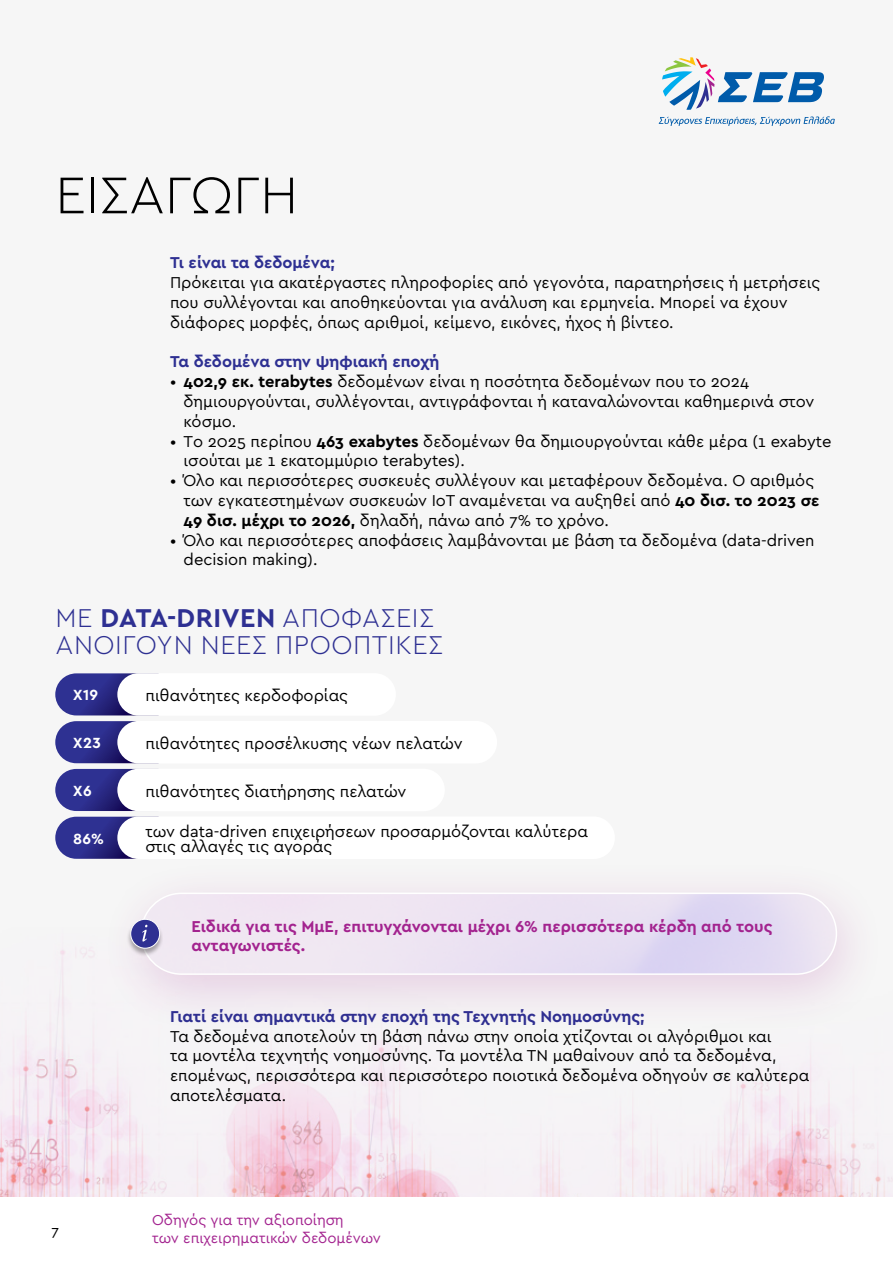
<style>
.page{position:relative;width:893px;height:1263px;background:#f6f6f6}
.page>*{position:absolute;margin:0;border:0;box-sizing:border-box;transform-origin:0 0}
.t1{font:300 54px "Cera GR";color:#000}
.t2{font:300 27px/27px "Cera GR";letter-spacing:.02em;color:#2e3092}
.t3{font:16.5px/19.8px "Cera GR";color:#000}
.t4{font:700 16.5px "Cera GR";color:#2e3092}
.t5{font:700 16.5px/19.8px "Cera GR";color:#a3238f}
.t6{font:700 15.45px "Cera GR";letter-spacing:.02em;color:#fff}
.t7{font:15px/18px "Cera GR";color:#a3238f}
.t8{font:15px "Cera GR";color:#000}
.s1{font-weight:700}
</style>
<div class="page">
<img style="left:0;top:948px;width:893px;height:249px">
<div style="left:0;top:1197px;width:893px;height:66px;background:#fff"></div>
<svg style="left:659px;top:116px;width:176px;height:10px"></svg>
<svg style="left:662px;top:57px;width:162px;height:53px"></svg>
<svg style="left:55px;top:673px;width:79px;height:42px;background:#3b3b91"></svg>
<div style="left:117px;top:673px;width:279px;height:43px;background:#fff;border-radius:21px"></div>
<svg style="left:55px;top:721px;width:78px;height:42px;background:#3a3a91"></svg>
<div style="left:117px;top:721px;width:380px;height:42px;background:#fff;border-radius:21px"></div>
<svg style="left:55px;top:769px;width:78px;height:42px;background:#393a90"></svg>
<div style="left:117px;top:769px;width:328px;height:42px;background:#fff;border-radius:21px"></div>
<svg style="left:55px;top:817px;width:75px;height:42px;background:#3a3b91"></svg>
<div style="left:117px;top:816px;width:498px;height:43px;background:#fff;border-radius:21px"></div>
<div style="left:99px;top:857px;width:788px;height:179px;background:#a3238f;opacity:.2"></div>
<img style="left:141px;top:893px;width:695px;height:81px">
<div style="left:140px;top:892px;width:697px;height:83px;border:2px solid #fff;border-radius:40px"></div>
<div style="left:127px;top:919px;width:36px;height:38px;background:#000;opacity:.32"></div>
<div style="left:131px;top:919px;width:29px;height:29px;background:#2e3092;border-radius:50%"></div>
<div style="left:130px;top:919px;width:30px;height:29px;border:1px solid #fff;border-radius:50%"></div>
<svg style="left:142px;top:925px;width:5px;height:16px"></svg>
<h1 class="t1" style="left:55px;top:165px;width:244px">ΕΙΣΑΓΩΓΗ</h1>
<p class="t4" style="left:170px;top:253px;width:166px">Τι είναι τα δεδομένα;</p>
<p class="t3" style="left:170px;top:273px;width:652px">Πρόκειται για ακατέργαστες πληροφορίες από γεγονότα, παρατηρήσεις ή μετρήσεις που συλλέγονται και αποθηκεύονται για ανάλυση και ερμηνεία. Μπορεί να έχουν διάφορες μορφές, όπως αριθμοί, κείμενο, εικόνες, ήχος ή βίντεο.</p>
<p class="t4" style="left:170px;top:352px;width:271px">Τα δεδομένα στην ψηφιακή εποχή</p>
<p class="t3" style="left:184px;top:372px;width:632px;text-indent:-13px">• <span class="s1">402,9 εκ. terabytes</span> δεδομένων είναι η ποσότητα δεδομένων που το 2024 δημιουργούνται, συλλέγονται, αντιγράφονται ή καταναλώνονται καθημερινά στον κόσμο.</p>
<p class="t3" style="left:184px;top:431px;width:649px;text-indent:-13px">• Tο 2025 περίπου <span class="s1">463 exabytes</span> δεδομένων θα δημιουργούνται κάθε μέρα (1 exabyte ισούται με 1 εκατομμύριο terabytes).</p>
<p class="t3" style="left:184px;top:471px;width:638px;text-indent:-13px">• Όλο και περισσότερες συσκευές συλλέγουν και μεταφέρουν δεδομένα. Ο αριθμός των εγκατεστημένων συσκευών IoT αναμένεται να αυξηθεί από <span class="s1">40 δισ. το 2023 σε<br>49 δισ. μέχρι το 2026,</span> δηλαδή, πάνω από 7% το χρόνο.</p>
<p class="t3" style="left:184px;top:530px;width:632px;text-indent:-13px">• Όλο και περισσότερες αποφάσεις λαμβάνονται με βάση τα δεδομένα (data-driven decision making).</p>
<h2 class="t2" style="left:56px;top:604px;width:389px">ΜΕ <span class="s1">DATA-DRIVEN</span> ΑΠΟΦΆΣΕΙΣ<br>ΑΝΟΊ ΓΟΥΝ ΝΈΕΣ ΠΡΟΟΠΤΙΚΈΣ</h2>
<p class="t6" style="left:73px;top:686px;width:26px">Χ19</p>
<p class="t3" style="left:145px;top:686px;width:204px">πιθανότητες κερδοφορίας</p>
<p class="t6" style="left:73px;top:734px;width:29px">Χ23</p>
<p class="t3" style="left:145px;top:733px;width:319px">πιθανότητες προσέλκυσης νέων πελατών</p>
<p class="t6" style="left:73px;top:782px;width:20px">Χ6</p>
<p class="t3" style="left:145px;top:781px;width:263px">πιθανότητες διατήρησης πελατών</p>
<p class="t6" style="left:73px;top:830px;width:32px">86%</p>
<p class="t3" style="left:145px;top:824px;width:444px;line-height:15px">των data-driven επιχειρήσεων προσαρμόζονται καλύτερα στις αλλαγές τις αγοράς</p>
<p class="t5" style="left:191px;top:916px;width:583px">Ειδικά για τις ΜμΕ, επιτυγχάνονται μέχρι 6% περισσότερα κέρδη από τους ανταγωνιστές.</p>
<p class="t8" style="left:52px;top:1222px;width:9px">7</p>
<p class="t4" style="left:170px;top:1007px;width:476px">Γιατί είναι σημαντικά στην εποχή της Τεχνητής Νοημοσύνης;</p>
<p class="t3" style="left:170px;top:1026px;width:641px">Τα δεδομένα αποτελούν τη βάση πάνω στην οποία χτίζονται οι αλγόριθμοι και<br>τα μοντέλα τεχνητής νοημοσύνης. Τα μοντέλα ΤΝ μαθαίνουν από τα δεδομένα, επομένως, περισσότερα και περισσότερο ποιοτικά δεδομένα οδηγούν σε καλύτερα αποτελέσματα.</p>
<p class="t7" style="left:152px;top:1211px;width:230px">Οδηγός για την αξιοποίηση<br>των επιχειρηματικών δεδομένων</p>
</div>
